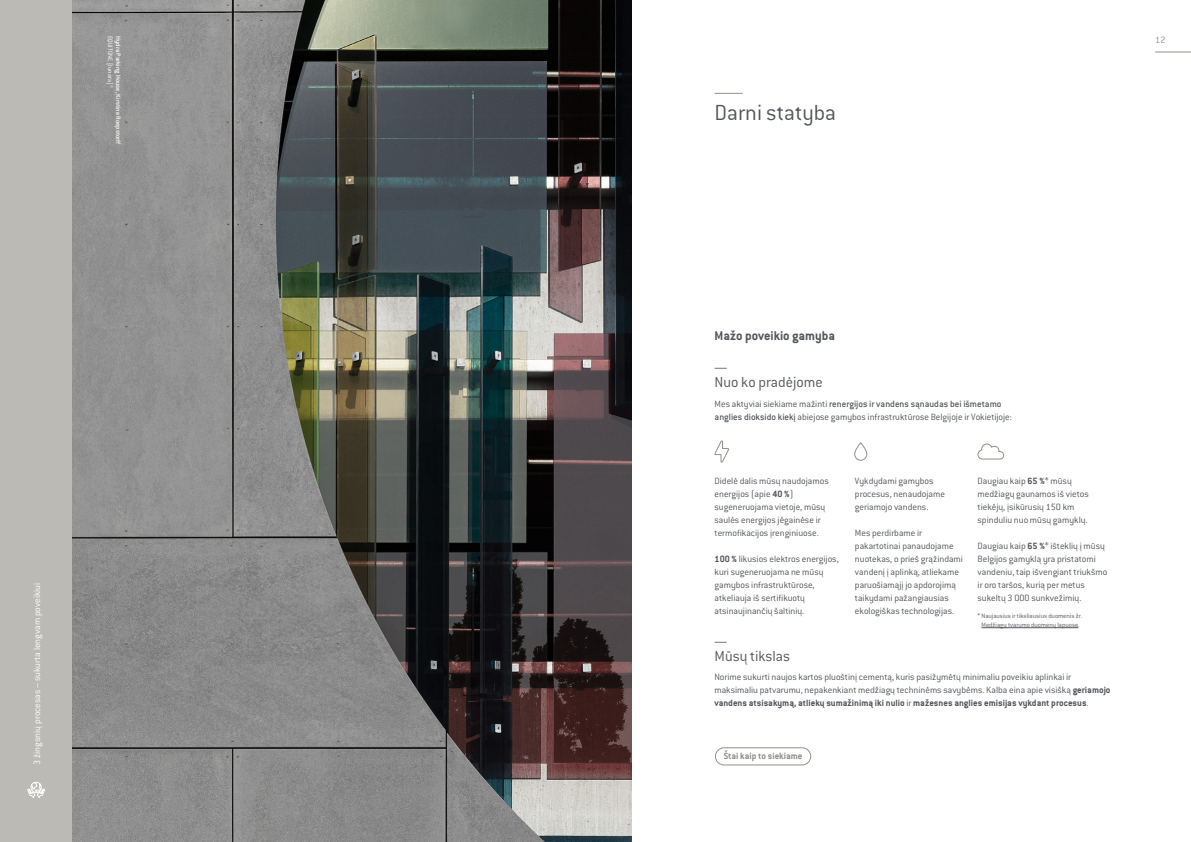
<style>
.page{position:relative;width:1191px;height:842px;background:#fff}
.page>*{position:absolute;margin:0;border:0;box-sizing:border-box;transform-origin:0 0}
.t1{font:300 24px "ITC Conduit LTCE";color:#54565b}
.t2{font:300 16px/15px "ITC Conduit LTCE";color:#54565b}
.t3{font:700 14px "ITC Conduit LTCE";color:#54565b}
.t4{font:300 10px/13px "ITC Conduit LTCE";color:#54565b}
.t5{font:300 10px "ITC Conduit LTCE";color:#fff}
.t6{font:700 10px "ITC Conduit LTCE";color:#909188}
.t7{font:300 10px "ITC Conduit LTCE";color:#909188}
.t8{font:300 7px/9px "ITC Conduit LTCE";color:#54565b;text-align:center}
.t9{font:500 7px "ITC Conduit LTCE";color:#fff}
.t10{font:300 7px "ITC Conduit LTCE";color:#fff}
.t11{font:300 4.1px "ITC Conduit LTCE";color:#fff}
.s1{font-weight:500}
.s2{font-weight:700}
</style>
<div class="page">
<div style="left:0;top:0;width:72px;height:842px;background:#bbbab4"></div>
<img style="left:72px;top:0;width:559px;height:842px">
<svg style="left:27px;top:782px;width:18px;height:16px"></svg>
<svg style="left:714px;top:93px;width:28px;height:1px"></svg>
<svg style="left:714px;top:440px;width:15px;height:23px"></svg>
<div style="left:854px;top:442px;width:13px;height:19px;border:1px solid #909188;border-radius:6px"></div>
<svg style="left:977px;top:443px;width:27px;height:17px"></svg>
<hr style="left:981px;top:627px;width:97px;height:1px;background:#54565b">
<div style="left:715px;top:747px;width:96px;height:18px;border:1px solid #909188;border-radius:9px"></div>
<hr style="left:1155px;top:52px;width:36px;height:1px;background:#909188">
<p class="t10" style="left:114px;top:36px;width:50px;rotate:90deg">EQUITONE [lunara]</p>
<p class="t9" style="left:122px;top:36px;width:110px;rotate:90deg">Hydra Parking House, Kirstine Roepstorff</p>
<p class="t11" style="left:114px;top:85px;width:4px;rotate:90deg">©</p>
<p class="t5" style="left:31px;top:765px;width:184px;rotate:-90deg">3 žingsnių procesas – sukurta lengvam poveikiui</p>
<h1 class="t1" style="left:714px;top:99px;width:123px">Darni statyba</h1>
<p class="t7" style="left:1155px;top:34px;width:12px">12</p>
<h3 class="t3" style="left:714px;top:327px;width:122px">Mažo poveikio gamyba</h3>
<h2 class="t2" style="left:714px;top:359px;width:110px">—<br>Nuo ko pradėjome</h2>
<p class="t4" style="left:714px;top:397px;width:299px">Mes aktyviai siekiame mažinti <span class="s1">renergijos ir vandens sąnaudas bei išmetamo anglies dioksido kiekį</span> abiejose gamybos infrastruktūrose Belgijoje ir Vokietijoje:</p>
<p class="t4" style="left:714px;top:474px;width:116px">Didelė dalis mūsų naudojamos energijos (apie <span class="s2">40 %</span>) sugeneruojama vietoje, mūsų saulės energijos jėgainėse ir termofikacijos įrenginiuose.</p>
<p class="t4" style="left:714px;top:552px;width:126px"><span class="s2">100 %</span> likusios elektros energijos, kuri sugeneruojama ne mūsų gamybos infrastruktūrose, atkeliauja iš sertifikuotų atsinaujinančių šaltinių.</p>
<h2 class="t2" style="left:714px;top:634px;width:77px">—<br>Mūsų tikslas</h2>
<p class="t4" style="left:855px;top:474px;width:92px">Vykdydami gamybos procesus, nenaudojame geriamojo vandens.</p>
<p class="t4" style="left:855px;top:526px;width:109px">Mes perdirbame ir pakartotinai panaudojame nuotekas, o prieš grąžindami vandenį į aplinką, atliekame paruošiamąjį jo apdorojimą taikydami pažangiausias ekologiškas technologijas.</p>
<p class="t4" style="left:977px;top:474px;width:113px">Daugiau kaip <span class="s2">65 %</span>* mūsų medžiagų gaunamos iš vietos tiekėjų, įsikūrusių 150 km spinduliu nuo mūsų gamyklų.</p>
<p class="t4" style="left:977px;top:539px;width:131px">Daugiau kaip <span class="s2">65 %</span>* išteklių į mūsų<br>Belgijos gamyklą yra pristatomi vandeniu, taip išvengiant triukšmo ir oro taršos, kurią per metus sukeltų 3 000 sunkvežimių.</p>
<p class="t8" style="left:977px;top:611px;width:106px">* Naujausius ir tiksliausius duomenis žr.<br>Medžiagų tvarumo duomenų lapuose.</p>
<p class="t4" style="left:714px;top:670px;width:398px">Norime sukurti naujos kartos pluoštinį cementą, kuris pasižymėtų minimaliu poveikiu aplinkai ir maksimaliu patvarumu, nepakenkiant medžiagų techninėms savybėms. Kalba eina apie visišką <span class="s2">geriamojo vandens atsisakymą, atliekų sumažinimą iki nulio</span> ir <span class="s2">mažesnes anglies emisijas vykdant procesus</span>.</p>
<p class="t6" style="left:723px;top:750px;width:80px">Štai kaip to siekiame</p>
</div>
